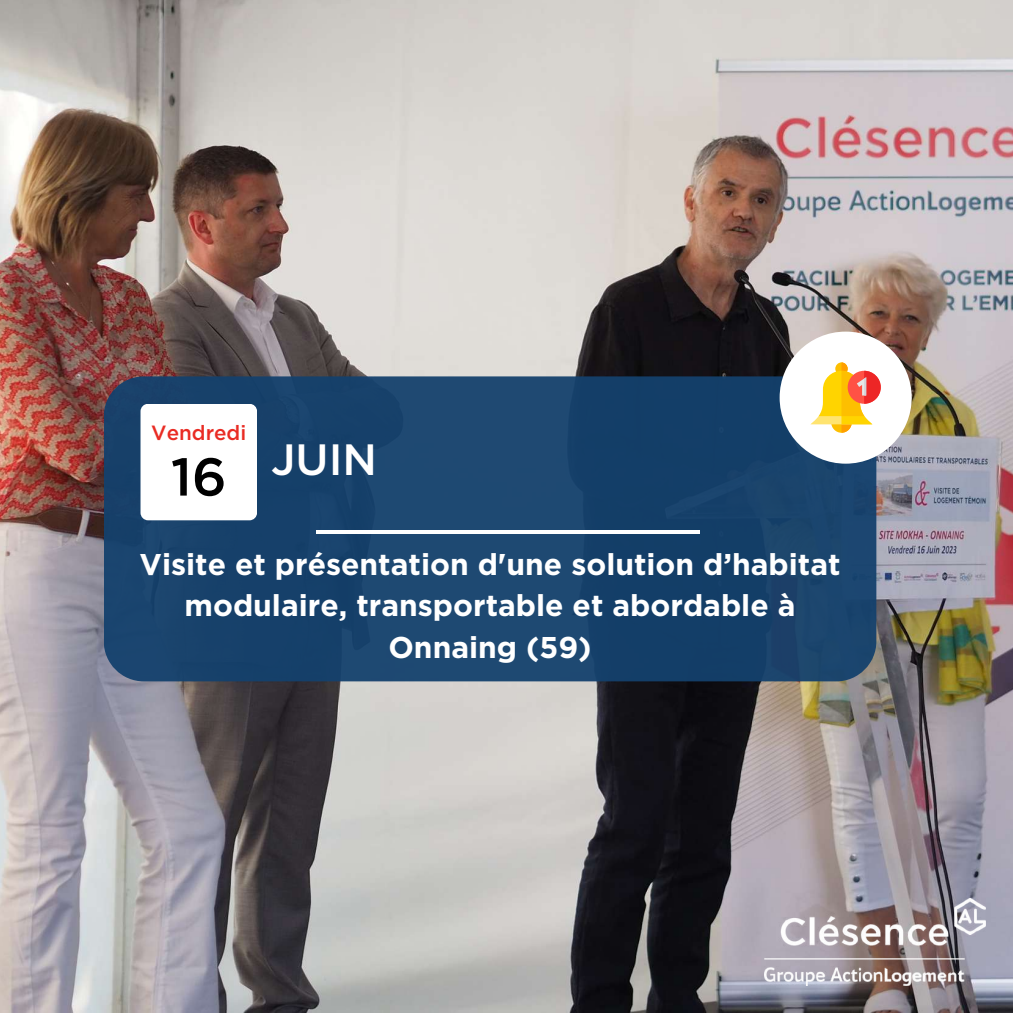
<style>
.page{position:relative;width:1013px;height:1013px;background:#fff}
.page>*{position:absolute;margin:0;border:0;box-sizing:border-box;transform-origin:0 0}
.t1{font:500 53.12px "Gotham";color:#000}
.t2{font:500 43.75px "Gotham";color:#fff}
.t3{font:700 30px/41.2px "Gotham";color:#fff;text-align:center}
.t4{font:500 20.62px "Gotham";color:#e92c24}
</style>
<div class="page">
<img style="left:0;top:0;width:1012px;height:1012px">
<div style="left:104px;top:376px;width:772px;height:305px;background:#14416d;border-radius:40px"></div>
<div style="left:779px;top:331px;width:132px;height:132px;background:#fff;border-radius:50%"></div>
<div style="left:140px;top:404px;width:117px;height:116px;background:#fff;border-radius:8px"></div>
<svg style="left:810px;top:362px;width:70px;height:71px"></svg>
<hr style="left:316px;top:530px;width:383px;height:3px;background:#fff">
<img style="left:764px;top:898px;width:221px;height:87px">
<p class="t4" style="left:151px;top:424px;width:97px">Vendredi</p>
<h1 class="t1" style="left:171px;top:453px;width:57px">16</h1>
<h2 class="t2" style="left:271px;top:440px;width:107px">JUIN</h2>
<p class="t3" style="left:139px;top:545px;width:702px">Visite et présentation d'une solution d’habitat modulaire, transportable et abordable à<br>Onnaing (59)</p>
</div>
